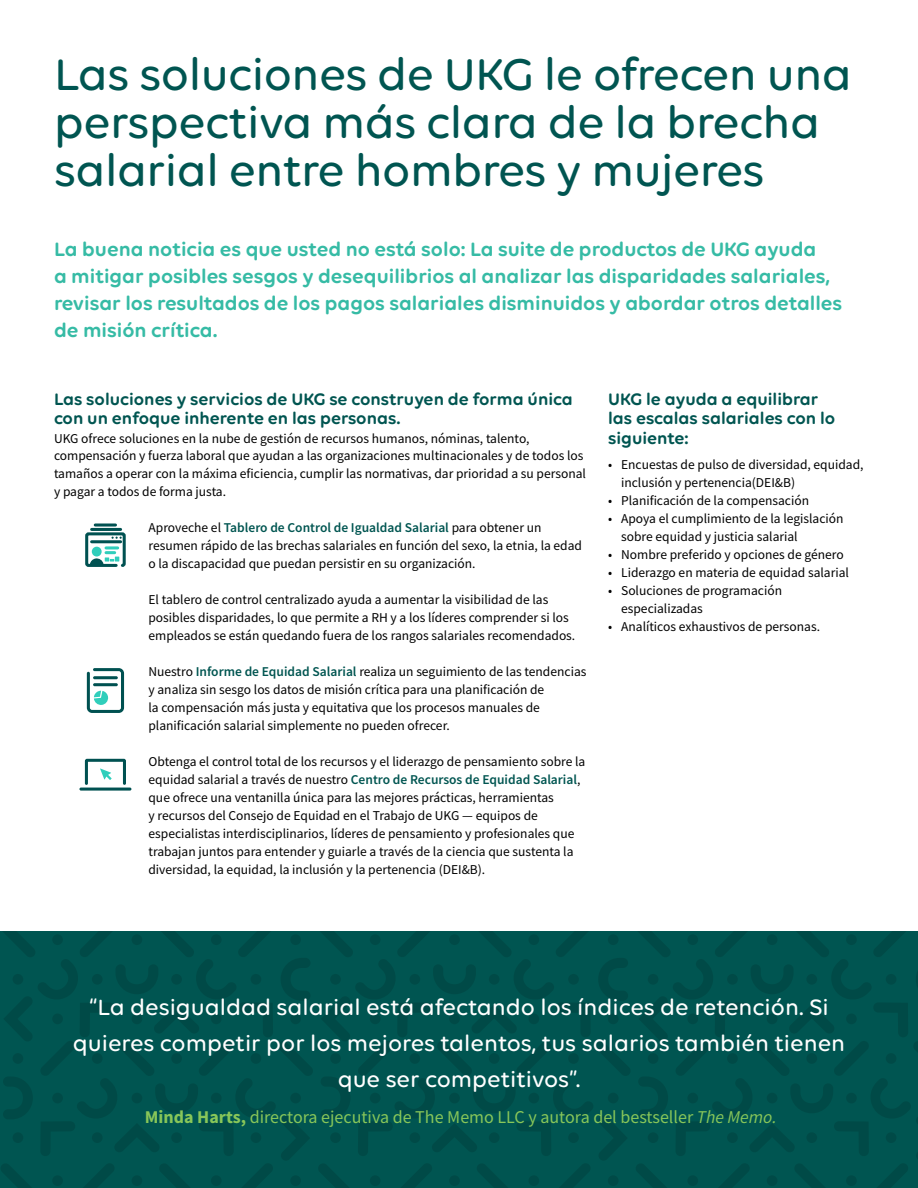
<style>
.page{position:relative;width:918px;height:1188px;background:#fff}
.page>*{position:absolute;margin:0;border:0;box-sizing:border-box;transform-origin:0 0}
.t1{font:500 48px/48px "Volte Rounded";letter-spacing:-.01em;color:#005551}
.t2{font:500 24px/36px "Volte Rounded";color:#fff;text-align:center}
.t3{font:600 21px/27px "Volte Rounded";color:#36bba5}
.t4{font:600 18px/19.5px "Volte Rounded";color:#005551}
.t5{font:18px "Source Sans Pro";color:#88c659}
.t6{font:13.5px/18px "Source Sans Pro";color:#000}
.s1{font-weight:600;color:#005551}
.s2{font-weight:700}
.s3{font-style:italic}
</style>
<div class="page">
<svg style="left:0;top:932px;width:918px;height:256px;background:#00524e"></svg>
<div style="left:52px;top:1175px;width:11px;height:11px;background:#004a47;border-radius:50%"></div>
<div style="left:132px;top:1175px;width:10px;height:11px;background:#004a47;border-radius:50%"></div>
<div style="left:211px;top:1175px;width:11px;height:11px;background:#004a47;border-radius:50%"></div>
<div style="left:290px;top:1175px;width:11px;height:11px;background:#004a47;border-radius:50%"></div>
<svg style="left:85px;top:759px;width:41px;height:26px"></svg>
<hr style="left:79px;top:788px;width:52px;height:3px;background:#005151;border-radius:2px">
<svg style="left:87px;top:668px;width:37px;height:45px"></svg>
<div style="left:85px;top:532px;width:41px;height:35px;border:3px solid #005151;border-radius:2px"></div>
<svg style="left:112px;top:537px;width:10px;height:2px"></svg>
<hr style="left:92px;top:540px;width:29px;height:3px;background:#005151">
<hr style="left:92px;top:528px;width:29px;height:3px;background:#005151">
<hr style="left:95px;top:524px;width:21px;height:3px;background:#005151">
<svg style="left:90px;top:546px;width:29px;height:20px"></svg>
<h1 class="t1" style="left:54px;top:49px;width:799px">Las soluciones de UKG le ofrecen una perspectiva más clara de la brecha salarial entre hombres y mujeres</h1>
<p class="t3" style="left:54px;top:235px;width:790px">La buena noticia es que usted no está solo: La suite de productos de UKG ayuda<br>a mitigar posibles sesgos y desequilibrios al analizar las disparidades salariales, revisar los resultados de los pagos salariales disminuidos y abordar otros detalles de misión crítica.</p>
<h3 class="t4" style="left:54px;top:389px;width:520px">Las soluciones y servicios de UKG se construyen de forma única con un enfoque inherente en las personas.</h3>
<p class="t6" style="left:54px;top:429px;width:533px">UKG ofrece soluciones en la nube de gestión de recursos humanos, nóminas, talento, compensación y fuerza laboral que ayudan a las organizaciones multinacionales y de todos los tamaños a operar con la máxima eficiencia, cumplir las normativas, dar prioridad a su personal y pagar a todos de forma justa.</p>
<p class="t6" style="left:148px;top:519px;width:435px">Aproveche el <span class="s1">Tablero de Control de Igualdad Salarial</span> para obtener un resumen rápido de las brechas salariales en función del sexo, la etnia, la edad o la discapacidad que puedan persistir en su organización.</p>
<p class="t6" style="left:148px;top:591px;width:428px">El tablero de control centralizado ayuda a aumentar la visibilidad de las posibles disparidades, lo que permite a RH y a los líderes comprender si los empleados se están quedando fuera de los rangos salariales recomendados.</p>
<p class="t6" style="left:148px;top:663px;width:439px">Nuestro <span class="s1">Informe de Equidad Salarial</span> realiza un seguimiento de las tendencias y analiza sin sesgo los datos de misión crítica para una planificación de<br>la compensación más justa y equitativa que los procesos manuales de planificación salarial simplemente no pueden ofrecer.</p>
<p class="t6" style="left:148px;top:753px;width:438px">Obtenga el control total de los recursos y el liderazgo de pensamiento sobre la equidad salarial a través de nuestro <span class="s1">Centro de Recursos de Equidad Salarial</span>, que ofrece una ventanilla única para las mejores prácticas, herramientas<br>y recursos del Consejo de Equidad en el Trabajo de UKG — equipos de especialistas interdisciplinarios, líderes de pensamiento y profesionales que trabajan juntos para entender y guiarle a través de la ciencia que sustenta la diversidad, la equidad, la inclusión y la pertenencia (DEI&amp;B).</p>
<h3 class="t4" style="left:608px;top:389px;width:229px">UKG le ayuda a equilibrar las escalas salariales con lo siguiente:</h3>
<p class="t6" style="left:621px;top:455px;width:244px;text-indent:-13px">• Encuestas de pulso de diversidad, equidad, inclusión y pertenencia(DEI&amp;B)</p>
<p class="t6" style="left:608px;top:491px;width:202px">• Planificación de la compensación</p>
<p class="t6" style="left:621px;top:509px;width:224px;text-indent:-13px">• Apoya el cumplimiento de la legislación sobre equidad y justicia salarial</p>
<p class="t6" style="left:608px;top:545px;width:237px">• Nombre preferido y opciones de género</p>
<p class="t6" style="left:608px;top:563px;width:242px">• Liderazgo en materia de equidad salarial</p>
<p class="t6" style="left:621px;top:581px;width:162px;text-indent:-13px">• Soluciones de programación especializadas</p>
<p class="t6" style="left:608px;top:617px;width:213px">• Analíticos exhaustivos de personas.</p>
<h2 class="t2" style="left:73px;top:988px;width:774px">“La desigualdad salarial está afectando los índices de retención. Si quieres competir por los mejores talentos, tus salarios también tienen que ser competitivos”.</h2>
<h3 class="t5" style="left:145px;top:1105px;width:633px"><span class="s2">Minda Harts,</span> directora ejecutiva de The Memo LLC y autora del bestseller <span class="s3">The Memo.</span></h3>
</div>
